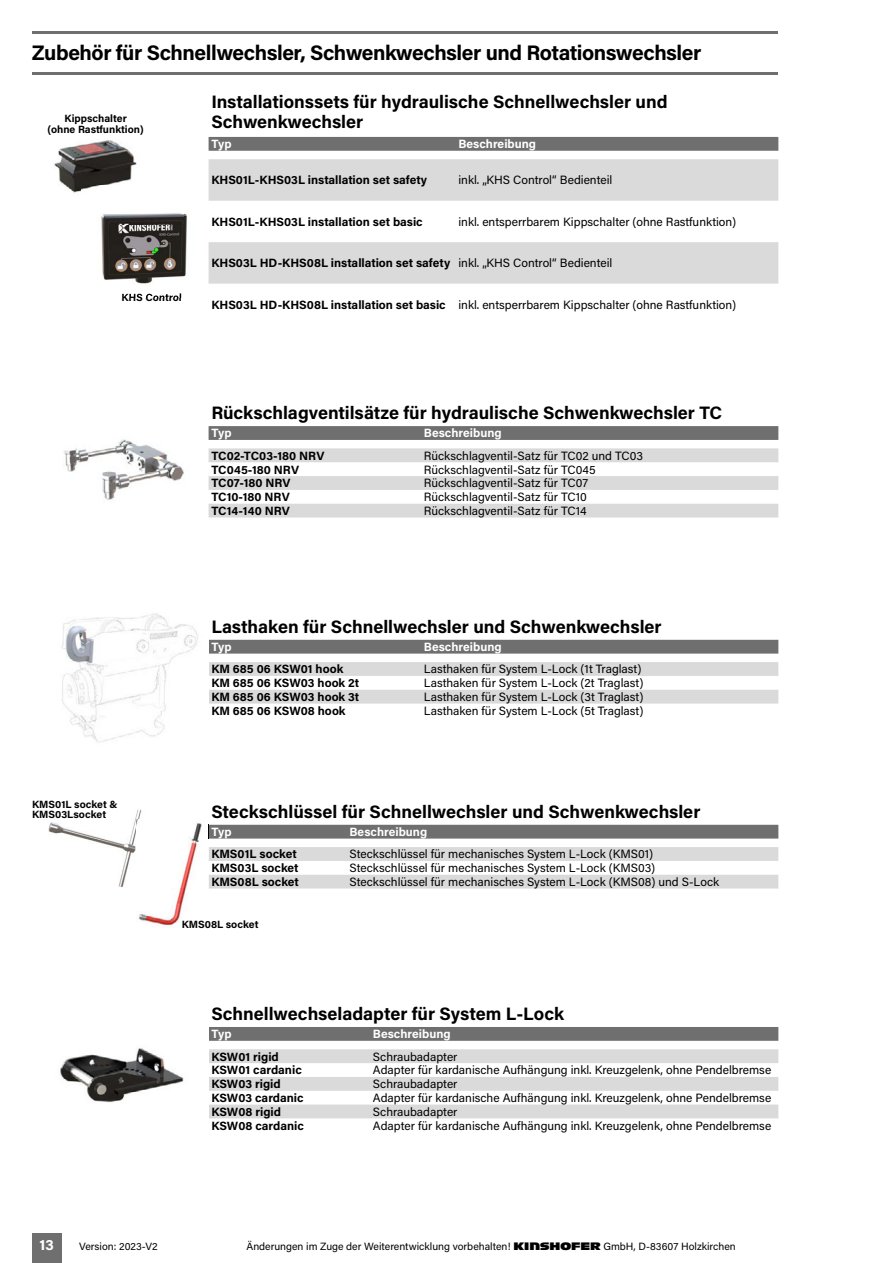
<style>
.page{position:relative;width:893px;height:1263px;background:#fff}
.page>*{position:absolute;margin:0;border:0;box-sizing:border-box;transform-origin:0 0}
.t1{font:700 21px "Acumin Pro";letter-spacing:-.02em;color:#000}
.t2{font:700 18px/19.5px "Acumin Pro";color:#000}
.t3{font:700 15px "Acumin Pro";color:#fff}
.t4{font:12px "Acumin Pro";color:#000}
.t5{font:700 12px "Acumin Pro";color:#000}
.t6{font:700 12px "Acumin Pro";color:#fff}
.t7{font:10.5px "Acumin Pro";color:#000}
.t8{font:700 10.5px/10.5px "Acumin Pro";color:#000}
.s1{font-weight:400}
.s2{font-weight:700}
.s3{font-family:"Antique Olive Kinshofer"}
</style>
<div class="page">
<div style="left:32px;top:1233px;width:30px;height:30px;background:#706f6f"></div>
<hr style="left:33px;top:72px;width:745px;height:2px;background:#706f6f">
<hr style="left:33px;top:32px;width:745px;height:2px;background:#706f6f">
<svg style="left:209px;top:137px;width:569px;height:14px;background:#727171"></svg>
<svg style="left:209px;top:159px;width:569px;height:125px;fill:#dadada"></svg>
<svg style="left:209px;top:426px;width:569px;height:14px;background:#717070"></svg>
<svg style="left:209px;top:448px;width:569px;height:69px"></svg>
<svg style="left:209px;top:640px;width:569px;height:14px;background:#737272"></svg>
<svg style="left:209px;top:662px;width:569px;height:41px"></svg>
<svg style="left:210px;top:847px;width:568px;height:41px"></svg>
<img style="left:48px;top:809px;width:94px;height:78px">
<img style="left:138px;top:823px;width:71px;height:105px">
<div style="left:209px;top:825px;width:569px;height:13px;background:#706f6f"></div>
<img style="left:209px;top:847px;width:1px;height:41px">
<img style="left:136px;top:819px;width:9px;height:69px">
<img style="left:54px;top:140px;width:83px;height:53px">
<img style="left:64px;top:439px;width:120px;height:61px">
<img style="left:61px;top:613px;width:137px;height:130px">
<svg style="left:209px;top:1027px;width:569px;height:14px;background:#717070"></svg>
<svg style="left:209px;top:1049px;width:569px;height:69px"></svg>
<img style="left:60px;top:1048px;width:124px;height:55px">
<img style="left:101px;top:213px;width:86px;height:85px">
<img style="left:81px;top:185px;width:103px;height:40px">
<img style="left:122px;top:293px;width:59px;height:5px">
<h1 class="t1" style="left:32px;top:38px;width:671px">Zubehör für Schnellwechsler, Schwenkwechsler und Rotationswechsler</h1>
<h2 class="t2" style="left:211px;top:91px;width:458px">Installationssets für hydraulische Schnellwechsler und<br>Schwenkwechsler</h2>
<p class="t6" style="left:211px;top:136px;width:22px">Typ</p>
<p class="t6" style="left:458px;top:136px;width:79px">Beschreibung</p>
<p class="t5" style="left:211px;top:172px;width:217px">KHS01L-KHS03L installation set safety</p>
<p class="t4" style="left:458px;top:172px;width:156px">inkl. „KHS Control“ Bedienteil</p>
<p class="t5" style="left:211px;top:213px;width:213px">KHS01L-KHS03L installation set basic</p>
<p class="t4" style="left:458px;top:213px;width:279px">inkl. entsperrbarem Kippschalter (ohne Rastfunktion)</p>
<p class="t5" style="left:211px;top:255px;width:403px">KHS03L HD-KHS08L installation set safety <span class="s1">inkl. „KHS Control“ Bedienteil</span></p>
<p class="t4" style="left:211px;top:296px;width:526px"><span class="s2">KHS03L HD-KHS08L installation set basic</span> inkl. entsperrbarem Kippschalter (ohne Rastfunktion)</p>
<p class="t8" style="left:47px;top:113px;width:98px;text-align:center">Kippschalter<br>(ohne Rastfunktion)</p>
<p class="t8" style="left:121px;top:292px;width:62px">KHS Control</p>
<h2 class="t2" style="left:211px;top:402px;width:513px">Rückschlagventilsätze für hydraulische Schwenkwechsler TC</h2>
<p class="t6" style="left:211px;top:425px;width:22px">Typ</p>
<p class="t6" style="left:424px;top:425px;width:79px">Beschreibung</p>
<p class="t5" style="left:211px;top:447px;width:115px">TC02-TC03-180 NRV</p>
<p class="t4" style="left:424px;top:447px;width:221px">Rückschlagventil-Satz für TC02 und TC03</p>
<p class="t5" style="left:211px;top:461px;width:89px">TC045-180 NRV</p>
<p class="t4" style="left:424px;top:461px;width:173px">Rückschlagventil-Satz für TC045</p>
<p class="t5" style="left:211px;top:475px;width:81px">TC07-180 NRV</p>
<p class="t4" style="left:424px;top:475px;width:166px">Rückschlagventil-Satz für TC07</p>
<p class="t5" style="left:211px;top:489px;width:80px">TC10-180 NRV</p>
<p class="t4" style="left:424px;top:489px;width:164px">Rückschlagventil-Satz für TC10</p>
<p class="t5" style="left:211px;top:502px;width:80px">TC14-140 NRV</p>
<p class="t4" style="left:424px;top:502px;width:164px">Rückschlagventil-Satz für TC14</p>
<p class="t8" style="left:32px;top:798px;width:87px">KMS01L socket &amp;<br>KMS03Lsocket</p>
<h2 class="t2" style="left:211px;top:616px;width:452px">Lasthaken für Schnellwechsler und Schwenkwechsler</h2>
<p class="t6" style="left:211px;top:638px;width:22px">Typ</p>
<p class="t6" style="left:424px;top:638px;width:79px">Beschreibung</p>
<p class="t5" style="left:211px;top:661px;width:134px">KM 685 06 KSW01 hook</p>
<p class="t4" style="left:424px;top:661px;width:219px">Lasthaken für System L-Lock (1t Traglast)</p>
<p class="t5" style="left:211px;top:675px;width:149px">KM 685 06 KSW03 hook 2t</p>
<p class="t4" style="left:424px;top:675px;width:221px">Lasthaken für System L-Lock (2t Traglast)</p>
<p class="t5" style="left:211px;top:688px;width:149px">KM 685 06 KSW03 hook 3t</p>
<p class="t4" style="left:424px;top:688px;width:221px">Lasthaken für System L-Lock (3t Traglast)</p>
<p class="t5" style="left:211px;top:702px;width:136px">KM 685 06 KSW08 hook</p>
<p class="t4" style="left:424px;top:702px;width:221px">Lasthaken für System L-Lock (5t Traglast)</p>
<h2 class="t2" style="left:211px;top:801px;width:491px">Steckschlüssel für Schnellwechsler und Schwenkwechsler</h2>
<p class="t6" style="left:211px;top:823px;width:22px">Typ</p>
<p class="t6" style="left:350px;top:823px;width:79px">Beschreibung</p>
<p class="t5" style="left:211px;top:846px;width:87px">KMS01L socket</p>
<p class="t4" style="left:350px;top:846px;width:305px">Steckschlüssel für mechanisches System L-Lock (KMS01)</p>
<p class="t5" style="left:211px;top:859px;width:89px">KMS03L socket</p>
<p class="t4" style="left:350px;top:860px;width:307px">Steckschlüssel für mechanisches System L-Lock (KMS03)</p>
<p class="t5" style="left:211px;top:873px;width:89px">KMS08L socket</p>
<p class="t4" style="left:350px;top:873px;width:371px">Steckschlüssel für mechanisches System L-Lock (KMS08) und S-Lock</p>
<p class="t8" style="left:182px;top:919px;width:78px">KMS08L socket</p>
<h2 class="t2" style="left:211px;top:1003px;width:354px">Schnellwechseladapter für System L-Lock</h2>
<p class="t6" style="left:211px;top:1026px;width:22px">Typ</p>
<p class="t6" style="left:373px;top:1026px;width:79px">Beschreibung</p>
<p class="t5" style="left:211px;top:1048px;width:69px">KSW01 rigid</p>
<p class="t4" style="left:373px;top:1048px;width:86px">Schraubadapter</p>
<p class="t5" style="left:211px;top:1062px;width:92px">KSW01 cardanic</p>
<p class="t4" style="left:373px;top:1062px;width:400px">Adapter für kardanische Aufhängung inkl. Kreuzgelenk, ohne Pendelbremse</p>
<p class="t5" style="left:211px;top:1076px;width:71px">KSW03 rigid</p>
<p class="t4" style="left:373px;top:1076px;width:86px">Schraubadapter</p>
<p class="t5" style="left:211px;top:1089px;width:94px">KSW03 cardanic</p>
<p class="t4" style="left:373px;top:1089px;width:400px">Adapter für kardanische Aufhängung inkl. Kreuzgelenk, ohne Pendelbremse</p>
<p class="t5" style="left:211px;top:1103px;width:71px">KSW08 rigid</p>
<p class="t4" style="left:373px;top:1103px;width:86px">Schraubadapter</p>
<p class="t5" style="left:211px;top:1117px;width:94px">KSW08 cardanic</p>
<p class="t4" style="left:373px;top:1117px;width:400px">Adapter für kardanische Aufhängung inkl. Kreuzgelenk, ohne Pendelbremse</p>
<p class="t3" style="left:40px;top:1234px;width:16px">13</p>
<p class="t7" style="left:79px;top:1239px;width:80px">Version: 2023-V2</p>
<p class="t7" style="left:246px;top:1239px;width:491px">Änderungen im Zuge der Weiterentwicklung vorbehalten! <span class="s3">KINSHOFER</span> GmbH, D-83607 Holzkirchen</p>
</div>
